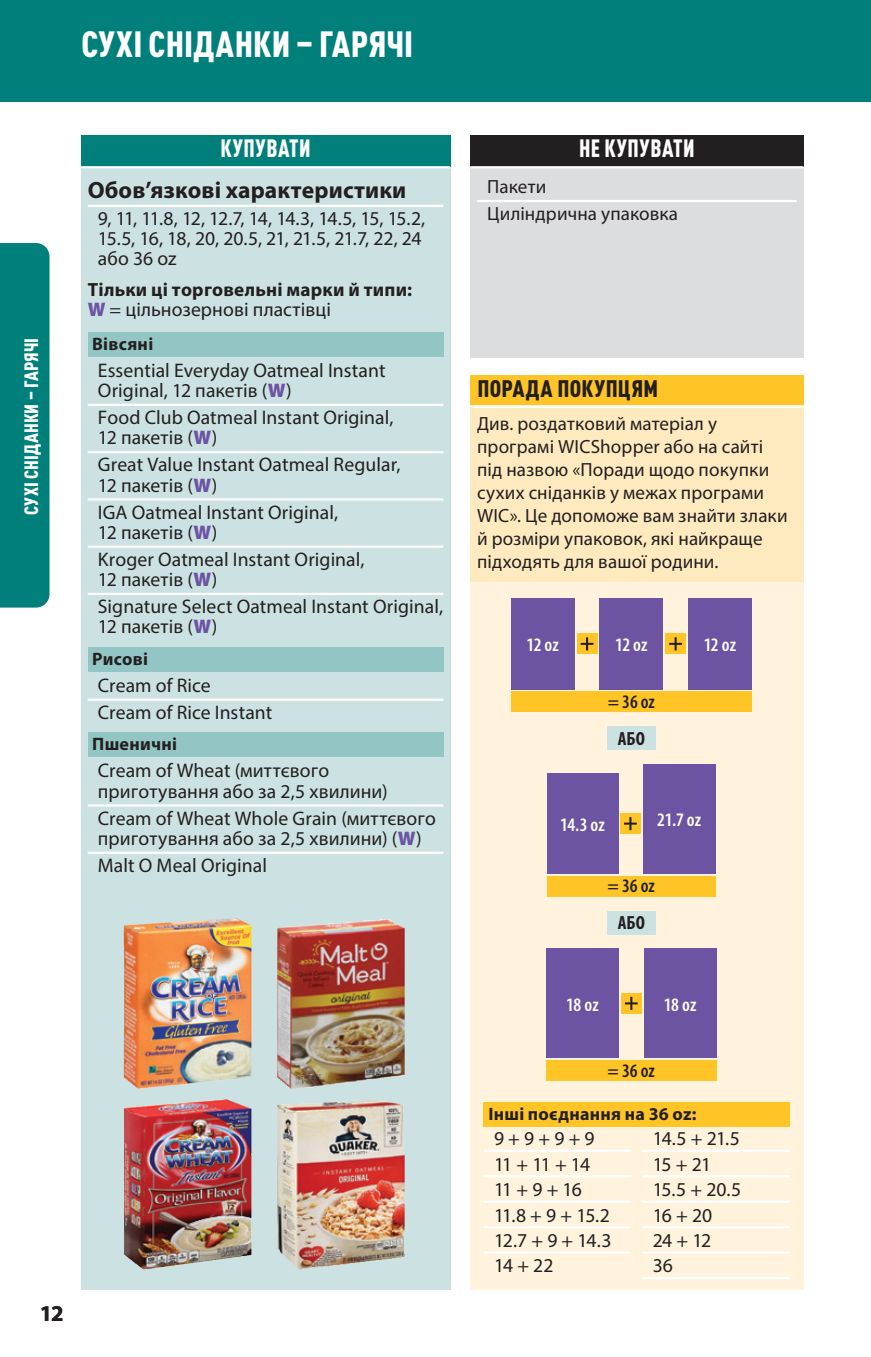
<style>
.page{position:relative;width:871px;height:1357px;background:#fff}
.page>*{position:absolute;margin:0;border:0;box-sizing:border-box;transform-origin:0 0}
.Page_heading_white{font:900 condensed 36px "DIN Pro";letter-spacing:.005em;color:#fff}
.Heading_Don_t_Buy{font:900 condensed 24.75px "DIN Pro";letter-spacing:.025em;color:#fff;scale:.9 1}
.Heading_Buy{font:900 condensed 24.75px "DIN Pro";letter-spacing:.03em;color:#fff;scale:.9 1}
.Buy_subhead{font:700 23.62px "Myriad Pro";letter-spacing:.005em;color:#231f20}
.Shopping_Tip{font:900 condensed 23.62px "DIN Pro";letter-spacing:.01em;color:#231f20}
.t1{font:700 22.5px "Myriad Pro";color:#231f20}
.CEREAL_LIST{font:19.8px/20.2px "Myriad Pro";letter-spacing:.005em;color:#231f20}
.CEREAL_LIST-2{font:19.8px/20.2px "Myriad Pro";letter-spacing:-.045em;color:#231f20}
.Shopping_Tip_Text{font:19.12px/22.9px "Myriad Pro";letter-spacing:.01em;color:#231f20}
.Note_heading{font:600 condensed 19.12px "Myriad Pro";letter-spacing:-.005em;color:#fff}
.Buy_subhead-2{font:700 19.12px "Myriad Pro";letter-spacing:.015em;color:#231f20}
.Thumb_Tab{font:900 condensed 19.12px "DIN Pro";letter-spacing:.005em;color:#fff}
.Buy_list-NoRULE{font:19.12px "Myriad Pro";letter-spacing:.005em;color:#231f20}
.Note_heading-2{font:600 condensed 19.12px "Myriad Pro";color:#231f20}
.Buy_list{font:19.12px "Myriad Pro";color:#231f20}
.t2{font:700 condensed 19.12px "Myriad Pro";letter-spacing:.005em;color:#231f20}
.CEREAL_BRANDS{font:700 18px "Myriad Pro";letter-spacing:.015em;color:#231f20}
.s1{font-weight:900;color:#6c54a3}
</style>
<div class="page">
<div style="left:0;top:0;width:871px;height:101px;background:#007f7b"></div>
<div style="left:0;top:243px;width:50px;height:365px;background:#007f7b"></div>
<div style="left:81px;top:135px;width:369px;height:1154px;background:#cce2e2"></div>
<div style="left:81px;top:135px;width:369px;height:31px;background:#007f7b"></div>
<hr style="left:81px;top:166px;width:369px;height:2px;background:#fff">
<hr style="left:88px;top:205px;width:355px;height:2px;background:#fff">
<div style="left:88px;top:332px;width:355px;height:24px;background:#93c5c5"></div>
<hr style="left:88px;top:404px;width:355px;height:2px;background:#fff">
<hr style="left:88px;top:451px;width:355px;height:2px;background:#fff">
<hr style="left:88px;top:498px;width:355px;height:2px;background:#fff">
<hr style="left:88px;top:545px;width:355px;height:3px;background:#fff">
<hr style="left:88px;top:593px;width:355px;height:2px;background:#fff">
<div style="left:88px;top:647px;width:355px;height:24px;background:#93c5c5"></div>
<hr style="left:88px;top:698px;width:355px;height:3px;background:#fff">
<div style="left:88px;top:732px;width:355px;height:25px;background:#93c5c5"></div>
<hr style="left:88px;top:804px;width:355px;height:2px;background:#fff">
<hr style="left:88px;top:851px;width:355px;height:3px;background:#fff">
<div style="left:470px;top:135px;width:333px;height:222px;background:#dcddde"></div>
<div style="left:470px;top:135px;width:333px;height:31px;background:#231f20"></div>
<hr style="left:470px;top:166px;width:333px;height:2px;background:#fff">
<hr style="left:477px;top:200px;width:319px;height:2px;background:#fff">
<div style="left:470px;top:582px;width:333px;height:707px;background:#fff3dd"></div>
<div style="left:607px;top:726px;width:48px;height:24px;background:#cce2e2"></div>
<div style="left:607px;top:911px;width:48px;height:23px;background:#cce2e2"></div>
<div style="left:643px;top:764px;width:73px;height:110px;background:#6c54a3"></div>
<div style="left:547px;top:876px;width:169px;height:20px;background:#ffc426"></div>
<div style="left:547px;top:773px;width:71px;height:101px;background:#6c54a3"></div>
<div style="left:620px;top:813px;width:20px;height:21px;background:#ffc426"></div>
<svg style="left:624px;top:817px;width:13px;height:13px"></svg>
<div style="left:511px;top:692px;width:241px;height:20px;background:#ffc426"></div>
<div style="left:511px;top:598px;width:64px;height:91px;background:#6c54a3"></div>
<div style="left:599px;top:598px;width:64px;height:91px;background:#6c54a3"></div>
<div style="left:688px;top:598px;width:64px;height:91px;background:#6c54a3"></div>
<div style="left:577px;top:634px;width:20px;height:20px;background:#ffc426"></div>
<svg style="left:581px;top:637px;width:12px;height:13px"></svg>
<div style="left:665px;top:634px;width:21px;height:20px;background:#ffc426"></div>
<svg style="left:669px;top:637px;width:13px;height:13px"></svg>
<div style="left:470px;top:375px;width:333px;height:207px;background:#ffeabf"></div>
<div style="left:470px;top:375px;width:333px;height:30px;background:#ffc426"></div>
<hr style="left:470px;top:406px;width:333px;height:2px;background:#fff">
<div style="left:546px;top:1060px;width:170px;height:20px;background:#ffc426"></div>
<div style="left:546px;top:949px;width:73px;height:109px;background:#6c54a3"></div>
<div style="left:644px;top:949px;width:72px;height:109px;background:#6c54a3"></div>
<div style="left:621px;top:993px;width:20px;height:20px;background:#ffc426"></div>
<svg style="left:625px;top:997px;width:13px;height:13px"></svg>
<img style="left:124px;top:1099px;width:127px;height:170px">
<img style="left:124px;top:918px;width:127px;height:171px">
<img style="left:277px;top:1099px;width:128px;height:170px">
<img style="left:277px;top:919px;width:128px;height:170px">
<div style="left:484px;top:1102px;width:306px;height:24px;background:#ffc426"></div>
<hr style="left:484px;top:1150px;width:147px;height:2px;background:#fff">
<hr style="left:484px;top:1175px;width:147px;height:2px;background:#fff">
<hr style="left:484px;top:1200px;width:147px;height:3px;background:#fff">
<hr style="left:484px;top:1226px;width:147px;height:2px;background:#fff">
<hr style="left:484px;top:1251px;width:147px;height:2px;background:#fff">
<hr style="left:642px;top:1150px;width:148px;height:2px;background:#fff">
<hr style="left:642px;top:1175px;width:148px;height:2px;background:#fff">
<hr style="left:642px;top:1200px;width:148px;height:3px;background:#fff">
<hr style="left:642px;top:1226px;width:148px;height:2px;background:#fff">
<hr style="left:642px;top:1251px;width:148px;height:2px;background:#fff">
<hr style="left:642px;top:1277px;width:148px;height:2px;background:#fff">
<p class="Thumb_Tab" style="left:17px;top:515px;width:178px;rotate:-90deg">СУХІ СНІДАНКИ – ГАРЯЧІ</p>
<p class="Page_heading_white" style="left:81px;top:16px;width:333px">СУХІ СНІДАНКИ – ГАРЯЧІ</p>
<p class="Heading_Buy" style="left:220px;top:129px;width:102px">КУПУВАТИ</p>
<p class="Buy_subhead" style="left:88px;top:177px;width:320px">Обов’язкові характеристики</p>
<p class="CEREAL_LIST-2" style="left:98px;top:208px;width:329px">9, 11, 11.8, 12, 12.7, 14, 14.3, 14.5, 15, 15.2,<br>15.5, 16, 18, 20, 20.5, 21, 21.5, 21.7, 22, 24 або 36 oz</p>
<p class="Buy_subhead-2" style="left:88px;top:279px;width:326px">Тільки ці торговельні марки й типи:</p>
<p class="CEREAL_LIST" style="left:88px;top:299px;width:245px"><span class="s1">W</span> = цільнозернові пластівці</p>
<p class="CEREAL_BRANDS" style="left:92px;top:334px;width:62px">Вівсяні</p>
<p class="CEREAL_LIST" style="left:98px;top:360px;width:289px">Essential Everyday Oatmeal Instant<br>Original, 12 пакетів (<span class="s1">W</span>)</p>
<p class="CEREAL_LIST" style="left:98px;top:407px;width:297px">Food Club Oatmeal Instant Original,<br>12 пакетів (<span class="s1">W</span>)</p>
<p class="CEREAL_LIST" style="left:98px;top:454px;width:304px">Great Value Instant Oatmeal Regular,<br>12 пакетів (<span class="s1">W</span>)</p>
<p class="CEREAL_LIST" style="left:98px;top:501px;width:242px">IGA Oatmeal Instant Original,<br>12 пакетів (<span class="s1">W</span>)</p>
<p class="CEREAL_LIST" style="left:98px;top:549px;width:268px">Kroger Oatmeal Instant Original,<br>12 пакетів (<span class="s1">W</span>)</p>
<p class="CEREAL_LIST" style="left:98px;top:596px;width:347px">Signature Select Oatmeal Instant Original,<br>12 пакетів (<span class="s1">W</span>)</p>
<p class="CEREAL_BRANDS" style="left:92px;top:649px;width:57px">Рисові</p>
<p class="CEREAL_LIST" style="left:98px;top:675px;width:114px">Cream of Rice</p>
<p class="CEREAL_LIST" style="left:98px;top:702px;width:176px">Cream of Rice Instant</p>
<p class="CEREAL_BRANDS" style="left:92px;top:734px;width:86px">Пшеничні</p>
<p class="CEREAL_LIST" style="left:98px;top:760px;width:291px">Cream of Wheat (миттєвого приготування або за 2,5 хвилини)</p>
<p class="CEREAL_LIST" style="left:98px;top:807px;width:339px">Cream of Wheat Whole Grain (миттєвого приготування або за 2,5 хвилини) (<span class="s1">W</span>)</p>
<p class="CEREAL_LIST" style="left:98px;top:855px;width:171px">Malt O Meal Original</p>
<p class="t1" style="left:40px;top:1301px;width:25px">12</p>
<p class="Heading_Don_t_Buy" style="left:579px;top:129px;width:130px">НЕ КУПУВАТИ</p>
<p class="Buy_list" style="left:487px;top:175px;width:61px">Пакети</p>
<p class="Buy_list-NoRULE" style="left:487px;top:202px;width:192px">Циліндрична упаковка</p>
<p class="Shopping_Tip" style="left:477px;top:370px;width:182px">ПОРАДА ПОКУПЦЯМ</p>
<p class="Shopping_Tip_Text" style="left:477px;top:412px;width:312px">Див. роздатковий матеріал у програмі WICShopper або на сайті під назвою «Поради щодо покупки сухих сніданків у межах програми<br>WIC». Це допоможе вам знайти злаки й розміри упаковок, які найкраще підходять для вашої родини.</p>
<p class="Note_heading" style="left:526px;top:633px;width:34px">12 oz</p>
<p class="Note_heading" style="left:615px;top:633px;width:34px">12 oz</p>
<p class="Note_heading" style="left:704px;top:633px;width:34px">12 oz</p>
<p class="Note_heading-2" style="left:608px;top:690px;width:49px">= 36 oz</p>
<p class="t2" style="left:618px;top:726px;width:29px">АБО</p>
<p class="Note_heading" style="left:560px;top:813px;width:46px">14.3 oz</p>
<p class="Note_heading" style="left:657px;top:808px;width:45px">21.7 oz</p>
<p class="Note_heading-2" style="left:607px;top:874px;width:49px">= 36 oz</p>
<p class="t2" style="left:618px;top:910px;width:29px">АБО</p>
<p class="Note_heading" style="left:566px;top:992px;width:34px">18 oz</p>
<p class="Note_heading" style="left:664px;top:992px;width:34px">18 oz</p>
<p class="Note_heading-2" style="left:607px;top:1058px;width:49px">= 36 oz</p>
<p class="CEREAL_BRANDS" style="left:488px;top:1103px;width:210px">Інші поєднання на 36 oz:</p>
<p class="CEREAL_LIST" style="left:494px;top:1128px;width:102px">9 + 9 + 9 + 9</p>
<p class="CEREAL_LIST" style="left:494px;top:1153px;width:98px">11 + 11 + 14</p>
<p class="CEREAL_LIST" style="left:494px;top:1179px;width:89px">11 + 9 + 16</p>
<p class="CEREAL_LIST" style="left:494px;top:1204px;width:117px">11.8 + 9 + 15.2</p>
<p class="CEREAL_LIST" style="left:494px;top:1230px;width:119px">12.7 + 9 + 14.3</p>
<p class="CEREAL_LIST" style="left:494px;top:1255px;width:61px">14 + 22</p>
<p class="CEREAL_LIST" style="left:652px;top:1128px;width:89px">14.5 + 21.5</p>
<p class="CEREAL_LIST" style="left:652px;top:1153px;width:60px">15 + 21</p>
<p class="CEREAL_LIST" style="left:652px;top:1179px;width:90px">15.5 + 20.5</p>
<p class="CEREAL_LIST" style="left:652px;top:1204px;width:61px">16 + 20</p>
<p class="CEREAL_LIST" style="left:652px;top:1230px;width:60px">24 + 12</p>
<p class="CEREAL_LIST" style="left:652px;top:1255px;width:22px">36</p>
</div>
